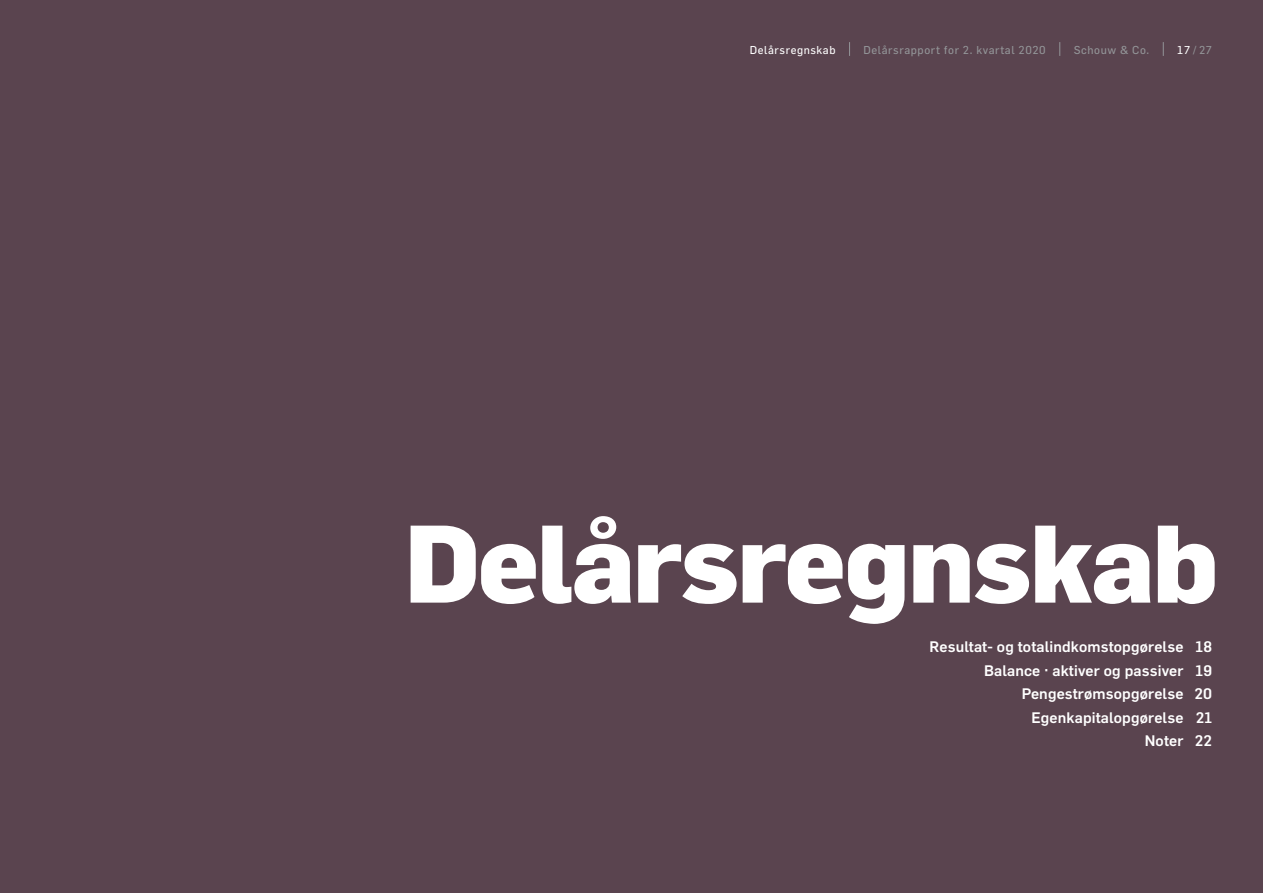
<style>
.page{position:relative;width:1263px;height:893px;background:#5a444f}
.page>*{position:absolute;margin:0;border:0;box-sizing:border-box;transform-origin:0 0}
._2017_BREAKER_RU{font:800 108px "Flama";letter-spacing:-.02em;color:#fff}
._2017_BREAKER_INDHOL{font:500 15px "Flama";letter-spacing:.01em;color:#fff}
._2017_NAVIGATION_TOP{font:11.25px "Flama";letter-spacing:.05em;color:#939598}
._2017_NAVIGATION_TOP-2{font:11.25px "Flama";letter-spacing:.05em;color:#fff}
.s1{color:#fff}
</style>
<div class="page">
<svg style="left:849px;top:42px;width:1px;height:14px"></svg>
<svg style="left:1059px;top:42px;width:1px;height:14px"></svg>
<svg style="left:1163px;top:42px;width:1px;height:14px"></svg>
<p class="_2017_NAVIGATION_TOP-2" style="left:750px;top:43px;width:87px">Delårsregnskab</p>
<p class="_2017_NAVIGATION_TOP" style="left:863px;top:43px;width:184px">Delårsrapport for 2. kvartal 2020</p>
<p class="_2017_NAVIGATION_TOP" style="left:1074px;top:43px;width:77px">Schouw &amp; Co.</p>
<p class="_2017_NAVIGATION_TOP" style="left:1177px;top:43px;width:36px"><span class="s1">17</span>/27</p>
<p class="_2017_BREAKER_RU" style="left:405px;top:486px;width:815px">Delårsregnskab</p>
<p class="_2017_BREAKER_INDHOL" style="left:930px;top:636px;width:284px">Resultat- og totalindkomstopgørelse 18</p>
<p class="_2017_BREAKER_INDHOL" style="left:984px;top:660px;width:229px">Balance · aktiver og passiver 19</p>
<p class="_2017_BREAKER_INDHOL" style="left:1022px;top:683px;width:192px">Pengestrømsopgørelse 20</p>
<p class="_2017_BREAKER_INDHOL" style="left:1031px;top:707px;width:182px">Egenkapitalopgørelse 21</p>
<p class="_2017_BREAKER_INDHOL" style="left:1145px;top:730px;width:69px">Noter 22</p>
</div>
